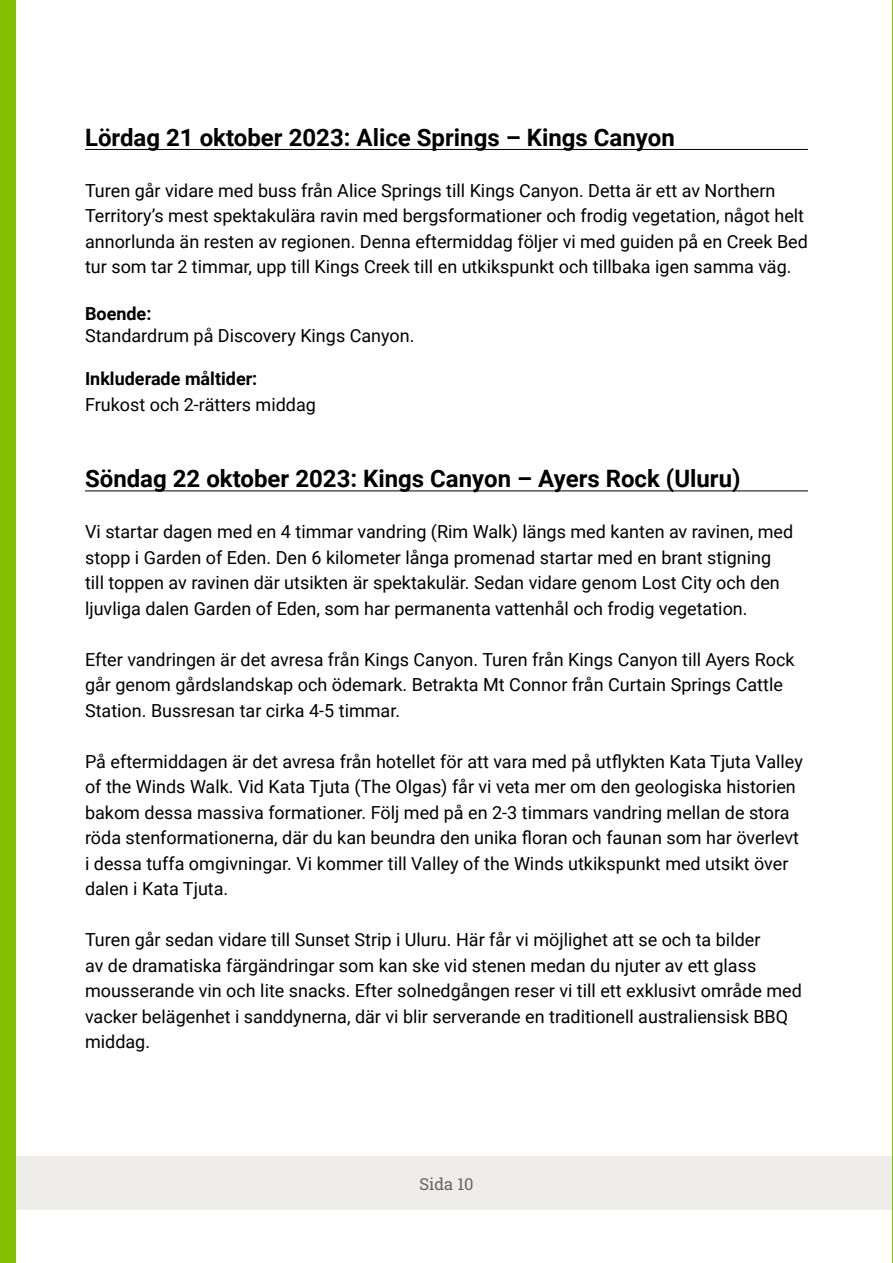
<style>
.page{position:relative;width:893px;height:1263px;background:#fff}
.page>*{position:absolute;margin:0;border:0;box-sizing:border-box;transform-origin:0 0}
.t1{font:700 24px "Roboto";color:#000}
.t2{font:18px/25.5px "Roboto";color:#000}
.t3{font:700 18px "Roboto";color:#000}
.t4{font:16.5px "Roboto Slab";color:#666}
</style>
<div class="page">
<div style="left:16px;top:1157px;width:877px;height:53px;background:#efedea"></div>
<div style="left:0;top:0;width:16px;height:1263px;background:#84c100"></div>
<hr style="left:892px;top:0;width:1px;height:1263px;background:#84c100">
<hr style="left:85px;top:149px;width:723px;height:1px;background:#000">
<hr style="left:85px;top:490px;width:723px;height:1px;background:#000">
<h1 class="t1" style="left:85px;top:120px;width:591px">Lördag 21 oktober 2023: Alice Springs – Kings Canyon</h1>
<p class="t2" style="left:85px;top:177px;width:724px">Turen går vidare med buss från Alice Springs till Kings Canyon. Detta är ett av Northern Territory’s mest spektakulära ravin med bergsformationer och frodig vegetation, något helt annorlunda än resten av regionen. Denna eftermiddag följer vi med guiden på en Creek Bed tur som tar 2 timmar, upp till Kings Creek till en utkikspunkt och tillbaka igen samma väg.</p>
<p class="t3" style="left:85px;top:301px;width:68px">Boende:</p>
<p class="t2" style="left:85px;top:322px;width:331px">Standardrum på Discovery Kings Canyon.</p>
<p class="t3" style="left:85px;top:366px;width:174px">Inkluderade måltider:</p>
<p class="t2" style="left:85px;top:391px;width:232px">Frukost och 2-rätters middag</p>
<h1 class="t1" style="left:85px;top:462px;width:657px">Söndag 22 oktober 2023: Kings Canyon – Ayers Rock (Uluru)</h1>
<p class="t2" style="left:85px;top:518px;width:710px">Vi startar dagen med en 4 timmar vandring (Rim Walk) längs med kanten av ravinen, med stopp i Garden of Eden. Den 6 kilometer långa promenad startar med en brant stigning till toppen av ravinen där utsikten är spektakulär. Sedan vidare genom Lost City och den ljuvliga dalen Garden of Eden, som har permanenta vattenhål och frodig vegetation.</p>
<p class="t2" style="left:85px;top:646px;width:711px">Efter vandringen är det avresa från Kings Canyon. Turen från Kings Canyon till Ayers Rock går genom gårdslandskap och ödemark. Betrakta Mt Connor från Curtain Springs Cattle<br>Station. Bussresan tar cirka 4-5 timmar.</p>
<p class="t2" style="left:85px;top:748px;width:719px">På eftermiddagen är det avresa från hotellet för att vara med på utflykten Kata Tjuta Valley of the Winds Walk. Vid Kata Tjuta (The Olgas) får vi veta mer om den geologiska historien bakom dessa massiva formationer. Följ med på en 2-3 timmars vandring mellan de stora röda stenformationerna, där du kan beundra den unika floran och faunan som har överlevt i dessa tuffa omgivningar. Vi kommer till Valley of the Winds utkikspunkt med utsikt över dalen i Kata Tjuta.</p>
<p class="t2" style="left:85px;top:926px;width:718px">Turen går sedan vidare till Sunset Strip i Uluru. Här får vi möjlighet att se och ta bilder<br>av de dramatiska färgändringar som kan ske vid stenen medan du njuter av ett glass mousserande vin och lite snacks. Efter solnedgången reser vi till ett exklusivt område med vacker belägenhet i sanddynerna, där vi blir serverande en traditionell australiensisk BBQ middag.</p>
<p class="t4" style="left:419px;top:1173px;width:56px">Sida 10</p>
</div>
